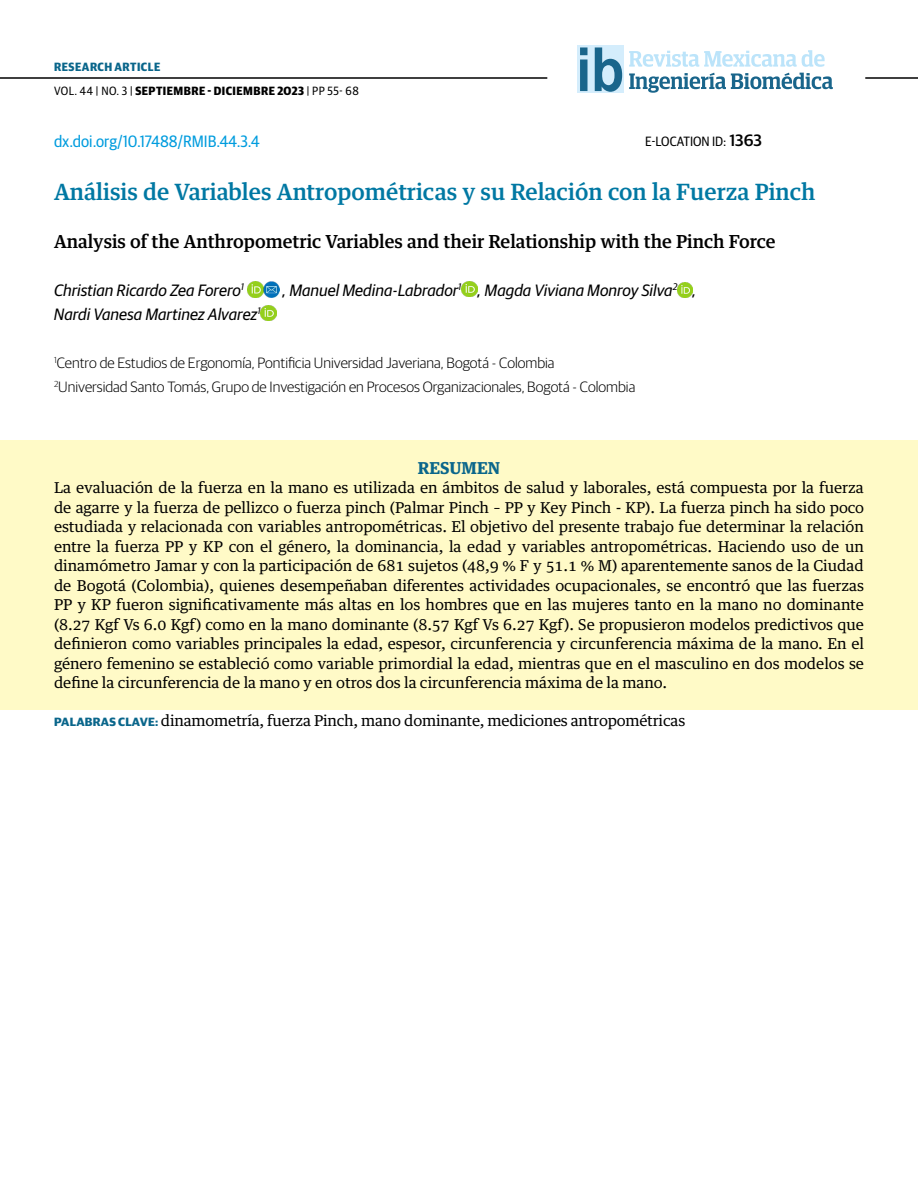
<style>
.page{position:relative;width:918px;height:1188px;background:#fff}
.page>*{position:absolute;margin:0;border:0;box-sizing:border-box;transform-origin:0 0}
.t1{font:700 60.9px "Arial Narrow";color:#19658b;scale:1.08 1}
.t2{font:500 22.5px "Guardian Egyptian Text";color:#0078a3}
.t3{font:500 18px "Guardian Egyptian Text";color:#000}
.t4{font:italic 16.5px "Guardian Sans";color:#000}
.t5{font:16.5px "Guardian Sans Narrow";color:#009cde}
.t6{font:700 16.5px "Guardian Egyptian Text";color:#0a668b}
.t7{font:15px/19.5px "Guardian Egyptian Text";letter-spacing:-.015em;color:#000;text-align:justify}
.t8{font:300 15px/24px "Guardian Sans";color:#000}
.t9{font:13.5px "Guardian Sans Narrow";color:#000}
.t10{font:700 12px/24px "Guardian Sans Narrow";letter-spacing:.04em;color:#000}
.s1{color:#0a668b}
.s2{font-weight:400}
.s3{font-family:"Guardian Sans";font-weight:500;font-size:16.5px}
.s4{font-family:"Guardian Sans";font-weight:700;font-size:12px;color:#0a668b}
</style>
<div class="page">
<hr style="left:0;top:77px;width:547px;height:2px;background:#000">
<hr style="left:865px;top:77px;width:53px;height:2px;background:#000">
<svg style="left:629px;top:73px;width:204px;height:20px"></svg>
<svg style="left:629px;top:50px;width:196px;height:17px"></svg>
<div style="left:577px;top:45px;width:47px;height:48px;background:#d4edfc"></div>
<img style="left:248px;top:282px;width:32px;height:15px">
<img style="left:261px;top:305px;width:15px;height:16px">
<img style="left:462px;top:281px;width:15px;height:16px">
<img style="left:677px;top:282px;width:16px;height:16px">
<div style="left:0;top:440px;width:918px;height:269px;background:#fffac7"></div>
<h1 class="t1" style="left:576px;top:34px;width:46px">ib</h1>
<p class="t10" style="left:54px;top:54px;width:306px"><span class="s1">RESEARCH ARTICLE<br></span><span class="s2">VOL. 44 | NO. 3 |</span> SEPTIEMBRE - DICIEMBRE 2O23 <span class="s2">| PP 55- 68</span></p>
<p class="t5" style="left:54px;top:129px;width:207px">dx.doi.org/10.17488/RMIB.44.3.4</p>
<p class="t9" style="left:645px;top:132px;width:119px">E-LOCATION ID: <span class="s3">1363</span></p>
<h2 class="t2" style="left:54px;top:173px;width:763px">Análisis de Variables Antropométricas y su Relación con la Fuerza Pinch</h2>
<p class="t3" style="left:54px;top:226px;width:723px">Analysis of the Anthropometric Variables and their Relationship with the Pinch Force</p>
<p class="t4" style="left:54px;top:278px;width:192px">Christian Ricardo Zea Forero<sup>1</sup></p>
<p class="t4" style="left:282px;top:278px;width:416px">, Manuel Medina-Labrador<sup>1</sup> , Magda Viviana Monroy Silva<sup>2</sup> ,</p>
<p class="t4" style="left:54px;top:302px;width:208px">Nardi Vanesa Martinez Alvarez<sup>1</sup></p>
<p class="t8" style="left:54px;top:349px;width:583px"><sup>1</sup>Centro de Estudios de Ergonomía, Pontificia Universidad Javeriana, Bogotá - Colombia<br><sup>2</sup>Universidad Santo Tomás, Grupo de Investigación en Procesos Organizacionales, Bogotá - Colombia</p>
<p class="t6" style="left:418px;top:454px;width:84px">RESUMEN</p>
<p class="t7" style="left:54px;top:477px;width:812px">La evaluación de la fuerza en la mano es utilizada en ámbitos de salud y laborales, está compuesta por la fuerza de agarre y la fuerza de pellizco o fuerza pinch (Palmar Pinch – PP y Key Pinch - KP). La fuerza pinch ha sido poco estudiada y relacionada con variables antropométricas. El objetivo del presente trabajo fue determinar la relación entre la fuerza PP y KP con el género, la dominancia, la edad y variables antropométricas. Haciendo uso de un dinamómetro Jamar y con la participación de 681 sujetos (48,9 % F y 51.1 % M) aparentemente sanos de la Ciudad de Bogotá (Colombia), quienes desempeñaban diferentes actividades ocupacionales, se encontró que las fuerzas PP y KP fueron significativamente más altas en los hombres que en las mujeres tanto en la mano no dominante (8.27 Kgf Vs 6.0 Kgf) como en la mano dominante (8.57 Kgf Vs 6.27 Kgf). Se propusieron modelos predictivos que definieron como variables principales la edad, espesor, circunferencia y circunferencia máxima de la mano. En el género femenino se estableció como variable primordial la edad, mientras que en el masculino en dos modelos se define la circunferencia de la mano y en otros dos la circunferencia máxima de la mano.</p>
<p class="t7" style="left:54px;top:709px;width:633px"><span class="s4">PALABRAS CLAVE:</span> dinamometría, fuerza Pinch, mano dominante, mediciones antropométricas</p>
</div>
